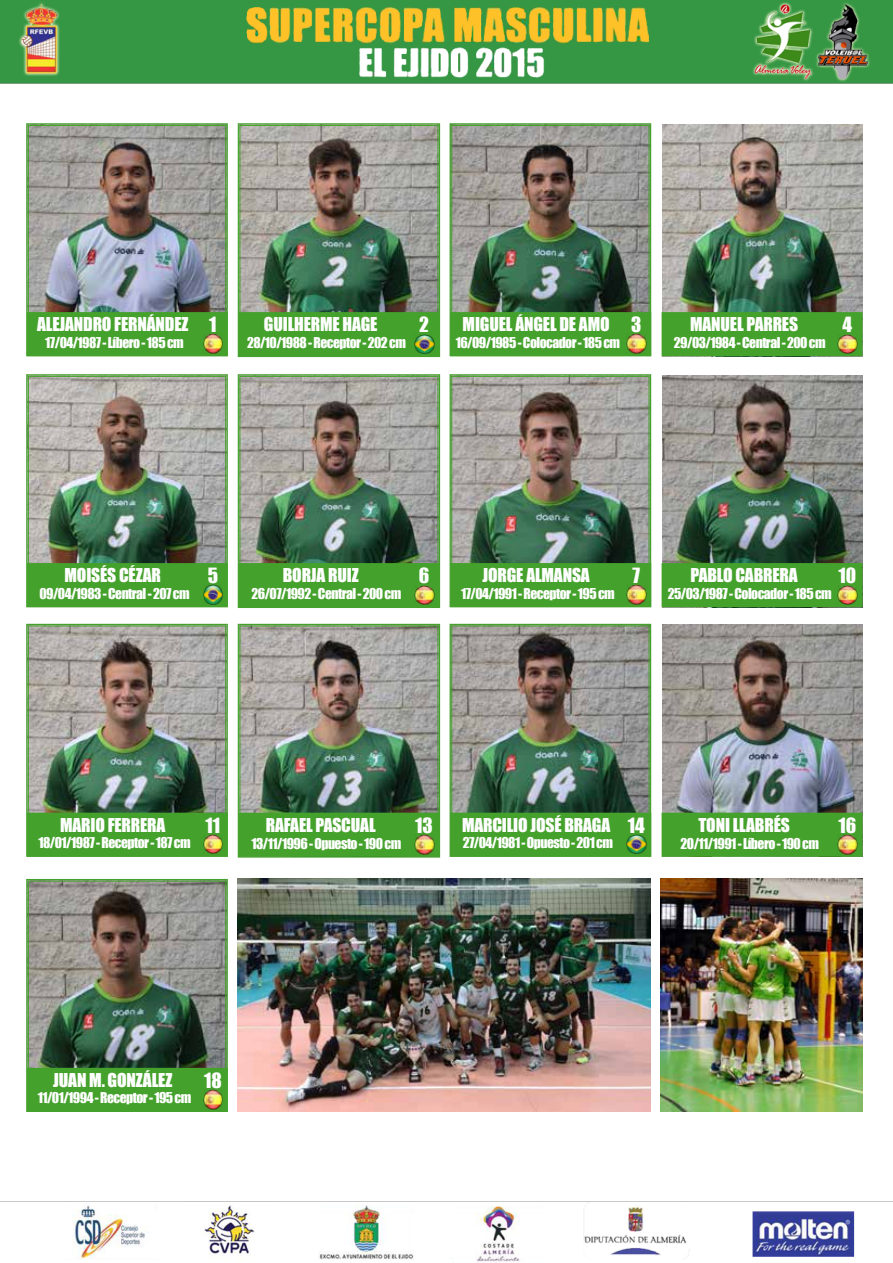
<style>
.page{position:relative;width:893px;height:1263px;background:#fff}
.page>*{position:absolute;margin:0;border:0;box-sizing:border-box;transform-origin:0 0}
.t1{font:19.35px "Impact";color:#fff}
.t2{font:17.55px "Impact";letter-spacing:-.01em;color:#fff}
.t3{font:13.65px "Impact";letter-spacing:-.04em;color:#fff}
</style>
<div class="page">
<img style="left:0;top:0;width:893px;height:1262px">
<img style="left:26px;top:123px;width:202px;height:234px">
<div style="left:28px;top:125px;width:198px;height:229px;border:1px solid #44a12b"></div>
<img style="left:26px;top:374px;width:202px;height:234px">
<div style="left:28px;top:376px;width:198px;height:229px;border:1px solid #44a12b"></div>
<img style="left:26px;top:623px;width:202px;height:234px">
<div style="left:28px;top:626px;width:198px;height:229px;border:1px solid #44a12b"></div>
<img style="left:26px;top:878px;width:202px;height:234px">
<div style="left:28px;top:881px;width:198px;height:229px;border:1px solid #44a12b"></div>
<img style="left:449px;top:123px;width:203px;height:234px">
<div style="left:451px;top:125px;width:198px;height:229px;border:1px solid #44a12b"></div>
<img style="left:449px;top:374px;width:203px;height:234px">
<div style="left:451px;top:376px;width:198px;height:229px;border:1px solid #44a12b"></div>
<img style="left:449px;top:623px;width:203px;height:234px">
<div style="left:451px;top:626px;width:198px;height:229px;border:1px solid #44a12b"></div>
<img style="left:237px;top:123px;width:204px;height:235px">
<div style="left:240px;top:125px;width:198px;height:230px;border:1px solid #44a12b"></div>
<img style="left:237px;top:374px;width:204px;height:235px">
<div style="left:240px;top:376px;width:198px;height:230px;border:1px solid #44a12b"></div>
<img style="left:237px;top:623px;width:204px;height:235px">
<div style="left:240px;top:626px;width:198px;height:230px;border:1px solid #44a12b"></div>
<img style="left:662px;top:124px;width:200px;height:188px">
<img style="left:662px;top:375px;width:200px;height:188px">
<img style="left:662px;top:625px;width:200px;height:188px">
<img style="left:238px;top:879px;width:413px;height:233px">
<img style="left:660px;top:879px;width:202px;height:233px">
<div style="left:27px;top:312px;width:201px;height:44px;background:#44a12b"></div>
<div style="left:27px;top:563px;width:201px;height:44px;background:#44a12b"></div>
<div style="left:27px;top:813px;width:201px;height:44px;background:#44a12b"></div>
<div style="left:27px;top:1068px;width:201px;height:44px;background:#44a12b"></div>
<div style="left:450px;top:312px;width:201px;height:44px;background:#44a12b"></div>
<div style="left:450px;top:563px;width:201px;height:44px;background:#44a12b"></div>
<div style="left:450px;top:813px;width:201px;height:44px;background:#44a12b"></div>
<div style="left:238px;top:312px;width:201px;height:44px;background:#44a12b"></div>
<div style="left:238px;top:563px;width:201px;height:44px;background:#44a12b"></div>
<div style="left:238px;top:813px;width:201px;height:44px;background:#44a12b"></div>
<div style="left:662px;top:312px;width:200px;height:44px;background:#44a12b"></div>
<div style="left:662px;top:563px;width:200px;height:44px;background:#44a12b"></div>
<div style="left:662px;top:813px;width:200px;height:44px;background:#44a12b;border:2px solid #44a12b"></div>
<img style="left:203px;top:334px;width:20px;height:19px">
<img style="left:203px;top:584px;width:20px;height:20px">
<img style="left:203px;top:834px;width:20px;height:20px">
<img style="left:203px;top:1089px;width:20px;height:20px">
<img style="left:627px;top:334px;width:19px;height:19px">
<img style="left:627px;top:584px;width:19px;height:20px">
<img style="left:627px;top:834px;width:19px;height:20px">
<img style="left:414px;top:334px;width:20px;height:20px">
<img style="left:414px;top:585px;width:20px;height:20px">
<img style="left:414px;top:835px;width:20px;height:19px">
<img style="left:838px;top:334px;width:19px;height:20px">
<img style="left:838px;top:585px;width:19px;height:20px">
<img style="left:838px;top:835px;width:19px;height:19px">
<p class="t2" style="left:37px;top:310px;width:153px">ALEJANDRO FERNÁNDEZ</p>
<p class="t3" style="left:45px;top:332px;width:140px">17/04/1987 - LÍBERO - 185 CM</p>
<h1 class="t1" style="left:209px;top:309px;width:9px">1</h1>
<p class="t2" style="left:264px;top:310px;width:106px">GUILHERME HAGE</p>
<p class="t3" style="left:247px;top:332px;width:160px">28/10/1988 - RECEPTOR - 202 CM</p>
<h1 class="t1" style="left:419px;top:309px;width:11px">2</h1>
<p class="t2" style="left:463px;top:310px;width:10px">MIGUE</p>
<p class="t2" style="left:506px;top:310px;width:20px">L ÁNGE</p>
<p class="t2" style="left:550px;top:310px;width:60px">L DE AMO</p>
<p class="t3" style="left:456px;top:332px;width:166px">16/09/1985 - COLOCADOR - 185 CM</p>
<h1 class="t1" style="left:631px;top:309px;width:12px">3</h1>
<p class="t2" style="left:690px;top:310px;width:110px">MANUEL PARRES</p>
<p class="t3" style="left:674px;top:332px;width:153px">29/03/1984 - CENTRAL - 200 CM</p>
<h1 class="t1" style="left:842px;top:309px;width:11px">4</h1>
<p class="t2" style="left:65px;top:561px;width:98px">MOISÉS CÉZAR</p>
<p class="t3" style="left:39px;top:583px;width:152px">09/04/1983 - CENTRAL - 207 CM</p>
<h1 class="t1" style="left:208px;top:560px;width:12px">5</h1>
<p class="t2" style="left:283px;top:561px;width:77px">BORJA RUIZ</p>
<p class="t3" style="left:251px;top:583px;width:151px">26/07/1992 - CENTRAL - 200 CM</p>
<h1 class="t1" style="left:419px;top:560px;width:12px">6</h1>
<p class="t2" style="left:482px;top:561px;width:109px">JORGE ALMANSA</p>
<p class="t3" style="left:461px;top:583px;width:155px">17/04/1991 - RECEPTOR - 195 CM</p>
<h1 class="t1" style="left:632px;top:560px;width:9px">7</h1>
<p class="t2" style="left:690px;top:561px;width:109px">PABLO CABRERA</p>
<h1 class="t1" style="left:838px;top:560px;width:19px">10</h1>
<p class="t3" style="left:668px;top:583px;width:165px">25/03/1987 - COLOCADOR - 185 CM</p>
<p class="t2" style="left:60px;top:811px;width:107px">MARIO FERRERA</p>
<p class="t3" style="left:39px;top:832px;width:154px">18/01/1987 - RECEPTOR - 187 CM</p>
<h1 class="t1" style="left:206px;top:810px;width:16px">11</h1>
<p class="t2" style="left:266px;top:811px;width:111px">RAFAEL PASCUAL</p>
<p class="t3" style="left:252px;top:833px;width:151px">13/11/1996 - OPUESTO - 190 CM</p>
<h1 class="t1" style="left:415px;top:810px;width:19px">13</h1>
<p class="t2" style="left:462px;top:811px;width:150px">MARCILIO JOSÉ BRAGA</p>
<p class="t3" style="left:463px;top:832px;width:152px">27/04/1981 - OPUESTO - 201 CM</p>
<h1 class="t1" style="left:628px;top:810px;width:18px">14</h1>
<p class="t2" style="left:698px;top:811px;width:9px">TONI</p>
<p class="t2" style="left:733px;top:811px;width:59px">LLABRÉS</p>
<p class="t3" style="left:681px;top:833px;width:140px">20/11/1991 - LÍBERO - 190 CM</p>
<h1 class="t1" style="left:838px;top:810px;width:19px">16</h1>
<p class="t2" style="left:53px;top:1066px;width:121px">JUAN M. GONZÁLEZ</p>
<p class="t3" style="left:38px;top:1087px;width:155px">11/01/1994 - RECEPTOR - 195 CM</p>
<h1 class="t1" style="left:204px;top:1065px;width:19px">18</h1>
</div>
